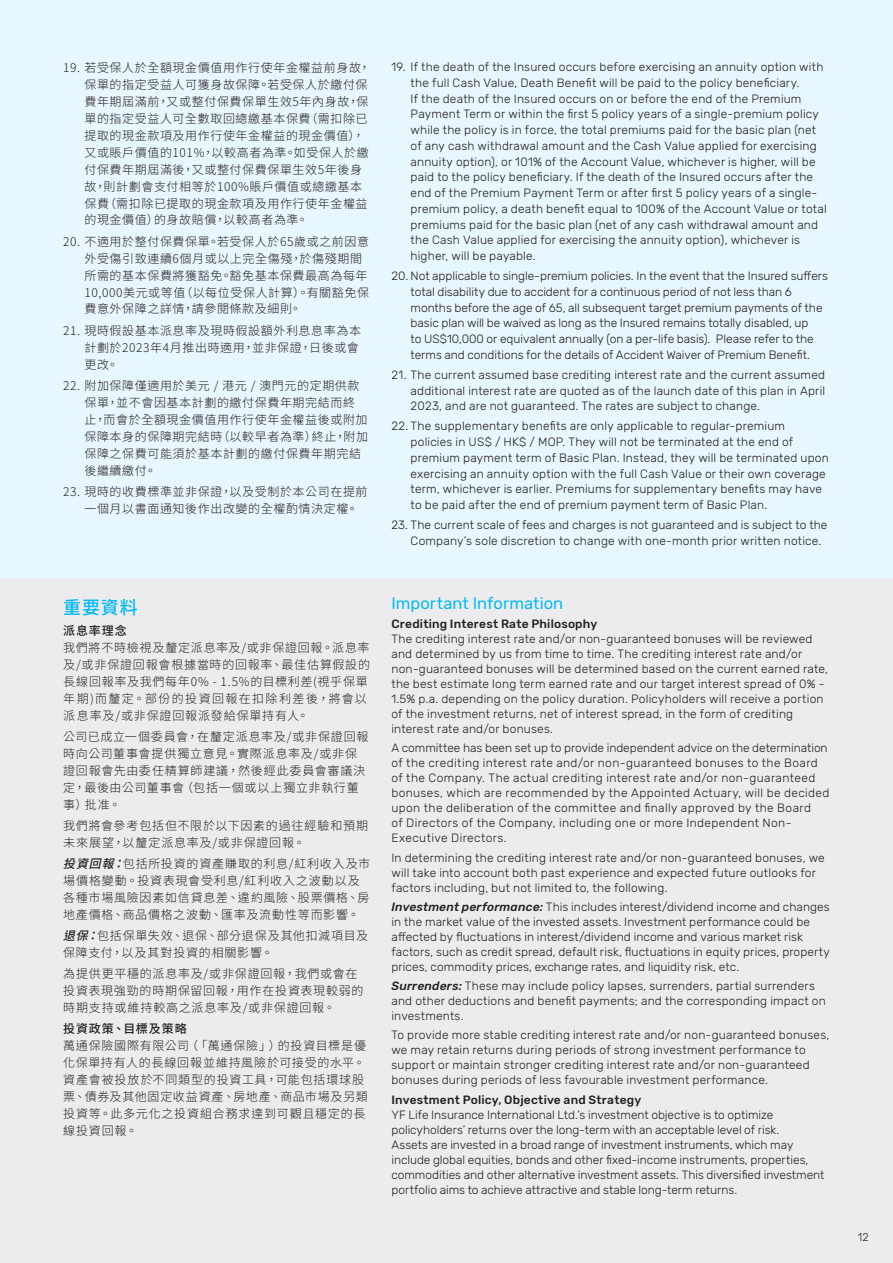
<style>
.page{position:relative;width:893px;height:1263px;background:#e8f6fd}
.page>*{position:absolute;margin:0;border:0;box-sizing:border-box;transform-origin:0 0}
.t1{font:500 18px "Noto Sans CJ Ktc";color:#00baf1}
.t2{font:16.5px "Rubik";color:#00baf1}
.t3{font:300 12px/15px "Rubik";letter-spacing:.015em;color:#231f20}
.t4{font:300 12px/17px "Noto Sans CJ Ktc";letter-spacing:.05em;color:#231f20}
.t5{font:300 12px/15.8px "Rubik";letter-spacing:-.005em;color:#231f20}
.t6{font:500 12px "Rubik";letter-spacing:.015em;color:#231f20}
.t7{font:300 12px/17px "Noto Sans CJ Ktc";letter-spacing:.07em;color:#231f20}
.t8{font:500 12px "Noto Sans CJ Ktc";letter-spacing:.08em;color:#231f20}
.t9{font:300 11.25px "Rubik";color:#231f20}
.s1{font-weight:500;font-style:italic}
</style>
<div class="page">
<div style="left:0;top:578px;width:893px;height:685px;background:#ececee"></div>
<p class="t4" style="left:84px;top:59px;width:288px;text-indent:-21px">19. 若受保人於全額現金價值用作行使年金權益前身故，保單的指定受益人可獲身故保障。若受保人於繳付保費年期屆滿前，又或整付保費保單生效5年內身故，保單的指定受益人可全數取回總繳基本保費（需扣除已提取的現金款項及用作行使年金權益的現金價值），又或賬戶價值的101%，以較高者為準。如受保人於繳付保費年期屆滿後，又或整付保費保單生效5年後身故，則計劃會支付相等於100%賬戶價值或總繳基本保費（需扣除已提取的現金款項及用作行使年金權益的現金價值）的身故賠償，以較高者為準。</p>
<p class="t4" style="left:84px;top:233px;width:286px;text-indent:-21px">20. 不適用於整付保費保單。若受保人於65歲或之前因意外受傷引致連續6個月或以上完全傷殘，於傷殘期間所需的基本保費將獲豁免。豁免基本保費最高為每年<br>10,000美元或等值（以每位受保人計算）。有關豁免保費意外保障之詳情，請參閱條款及細則。</p>
<p class="t4" style="left:84px;top:322px;width:278px;text-indent:-21px">21. 現時假設基本派息率及現時假設額外利息息率為本計劃於2023年4月推出時適用，並非保證，日後或會更改。</p>
<p class="t4" style="left:84px;top:377px;width:285px;text-indent:-21px">22. 附加保障僅適用於美元 / 港元 / 澳門元的定期供款保單，並不會因基本計劃的繳付保費年期完結而終止，而會於全額現金價值用作行使年金權益後或附加保障本身的保障期完結時（以較早者為準）終止，附加保障之保費可能須於基本計劃的繳付保費年期完結後繼續繳付。</p>
<p class="t4" style="left:84px;top:483px;width:285px;text-indent:-21px">23. 現時的收費標準並非保證，以及受制於本公司在提前一個月以書面通知後作出改變的全權酌情決定權。</p>
<h1 class="t1" style="left:63px;top:597px;width:76px">重要資料</h1>
<p class="t8" style="left:63px;top:624px;width:65px">派息率理念</p>
<p class="t4" style="left:63px;top:639px;width:308px">我們將不時檢視及釐定派息率及/或非保證回報。派息率及/或非保證回報會根據當時的回報率、最佳估算假設的長線回報率及我們每年0% - 1.5%的目標利差(視乎保單年期)而釐定。部份的投資回報在扣除利差後，將會以派息率及/或非保證回報派發給保單持有人。</p>
<p class="t4" style="left:63px;top:728px;width:307px">公司已成立一個委員會，在釐定派息率及/或非保證回報時向公司董事會提供獨立意見。實際派息率及/或非保證回報會先由委任精算師建議，然後經此委員會審議決定，最後由公司董事會（包括一個或以上獨立非執行董事）批准。</p>
<p class="t7" style="left:63px;top:817px;width:306px">我們將會參考包括但不限於以下因素的過往經驗和預期未來展望，以釐定派息率及/或非保證回報。</p>
<p class="t4" style="left:63px;top:855px;width:308px"><span class="s1">投資回報：</span>包括所投資的資產賺取的利息/紅利收入及市場價格變動。投資表現會受利息/紅利收入之波動以及各種市場風險因素如信貸息差、違約風險、股票價格、房地產價格、商品價格之波動、匯率及流動性等而影響。</p>
<p class="t4" style="left:63px;top:927px;width:306px"><span class="s1">退保：</span>包括保單失效、退保、部分退保及其他扣減項目及保障支付，以及其對投資的相關影響。</p>
<p class="t4" style="left:63px;top:965px;width:302px">為提供更平穩的派息率及/或非保證回報，我們或會在投資表現強勁的時期保留回報，用作在投資表現較弱的時期支持或維持較高之派息率及/或非保證回報。</p>
<p class="t8" style="left:63px;top:1022px;width:125px">投資政策、目標及策略</p>
<p class="t4" style="left:63px;top:1037px;width:306px">萬通保險國際有限公司（「萬通保險」）的投資目標是優化保單持有人的長線回報並維持風險於可接受的水平。資產會被投放於不同類型的投資工具，可能包括環球股票、債券及其他固定收益資產、房地產、商品市場及另類投資等。此多元化之投資組合務求達到可觀且穩定的長線投資回報。</p>
<p class="t3" style="left:411px;top:59px;width:418px;line-height:15.8px;text-indent:-19px">19. If the death of the Insured occurs before exercising an annuity option with the full Cash Value, Death Benefit will be paid to the policy beneficiary.<br>If the death of the Insured occurs on or before the end of the Premium Payment Term or within the first 5 policy years of a single-premium policy while the policy is in force, the total premiums paid for the basic plan (net of any cash withdrawal amount and the Cash Value applied for exercising annuity option), or 101% of the Account Value, whichever is higher, will be paid to the policy beneficiary. If the death of the Insured occurs after the end of the Premium Payment Term or after first 5 policy years of a single&shy;premium policy, a death benefit equal to 100% of the Account Value or total premiums paid for the basic plan (net of any cash withdrawal amount and the Cash Value applied for exercising the annuity option), whichever is higher, will be payable.</p>
<p class="t5" style="left:411px;top:268px;width:419px;text-indent:-19px">20. Not applicable to single-premium policies. In the event that the Insured suffers total disability due to accident for a continuous period of not less than 6 months before the age of 65, all subsequent target premium payments of the basic plan will be waived as long as the Insured remains totally disabled, up<br>to US$10,000 or equivalent annually (on a per-life basis). Please refer to the terms and conditions for the details of Accident Waiver of Premium Benefit.</p>
<p class="t3" style="left:411px;top:367px;width:416px;line-height:15.8px;text-align:justify;text-indent:-19px">21. The current assumed base crediting interest rate and the current assumed additional interest rate are quoted as of the launch date of this plan in April 2023, and are not guaranteed. The rates are subject to change.</p>
<p class="t3" style="left:411px;top:419px;width:420px;line-height:15.8px;text-indent:-19px">22. The supplementary benefits are only applicable to regular-premium policies in US$ / HK$ / MOP. They will not be terminated at the end of premium payment term of Basic Plan. Instead, they will be terminated upon exercising an annuity option with the full Cash Value or their own coverage term, whichever is earlier. Premiums for supplementary benefits may have to be paid after the end of premium payment term of Basic Plan.</p>
<p class="t3" style="left:411px;top:517px;width:418px;line-height:15.8px;text-indent:-19px">23. The current scale of fees and charges is not guaranteed and is subject to the<br>Company’s sole discretion to change with one-month prior written notice.</p>
<h2 class="t2" style="left:391px;top:594px;width:173px">Important Information</h2>
<p class="t6" style="left:391px;top:617px;width:207px">Crediting Interest Rate Philosophy</p>
<p class="t3" style="left:391px;top:632px;width:438px">The crediting interest rate and/or non-guaranteed bonuses will be reviewed and determined by us from time to time. The crediting interest rate and/or non-guaranteed bonuses will be determined based on the current earned rate, the best estimate long term earned rate and our target interest spread of 0% - 1.5% p.a. depending on the policy duration. Policyholders will receive a portion of the investment returns, net of interest spread, in the form of crediting interest rate and/or bonuses.</p>
<p class="t3" style="left:391px;top:741px;width:440px">A committee has been set up to provide independent advice on the determination of the crediting interest rate and/or non-guaranteed bonuses to the Board of the Company. The actual crediting interest rate and/or non-guaranteed bonuses, which are recommended by the Appointed Actuary, will be decided upon the deliberation of the committee and finally approved by the Board<br>of Directors of the Company, including one or more Independent Non-Executive Directors.</p>
<p class="t3" style="left:391px;top:850px;width:435px">In determining the crediting interest rate and/or non-guaranteed bonuses, we will take into account both past experience and expected future outlooks for factors including, but not limited to, the following.</p>
<p class="t3" style="left:391px;top:899px;width:440px"><span class="s1">Investment performance:</span> This includes interest/dividend income and changes in the market value of the invested assets. Investment performance could be affected by fluctuations in interest/dividend income and various market risk factors, such as credit spread, default risk, fluctuations in equity prices, property prices, commodity prices, exchange rates, and liquidity risk, etc.</p>
<p class="t3" style="left:391px;top:979px;width:436px"><span class="s1">Surrenders:</span> These may include policy lapses, surrenders, partial surrenders and other deductions and benefit payments; and the corresponding impact on investments.</p>
<p class="t3" style="left:391px;top:1028px;width:439px">To provide more stable crediting interest rate and/or non-guaranteed bonuses, we may retain returns during periods of strong investment performance to support or maintain stronger crediting interest rate and/or non-guaranteed bonuses during periods of less favourable investment performance.</p>
<p class="t6" style="left:391px;top:1093px;width:251px">Investment Policy, Objective and Strategy</p>
<p class="t5" style="left:391px;top:1107px;width:434px;line-height:15px">YF Life Insurance International Ltd.’s investment objective is to optimize policyholders’ returns over the long-term with an acceptable level of risk.<br>Assets are invested in a broad range of investment instruments, which may include global equities, bonds and other fixed-income instruments, properties, commodities and other alternative investment assets. This diversified investment portfolio aims to achieve attractive and stable long-term returns.</p>
<p class="t9" style="left:858px;top:1231px;width:13px">12</p>
</div>
